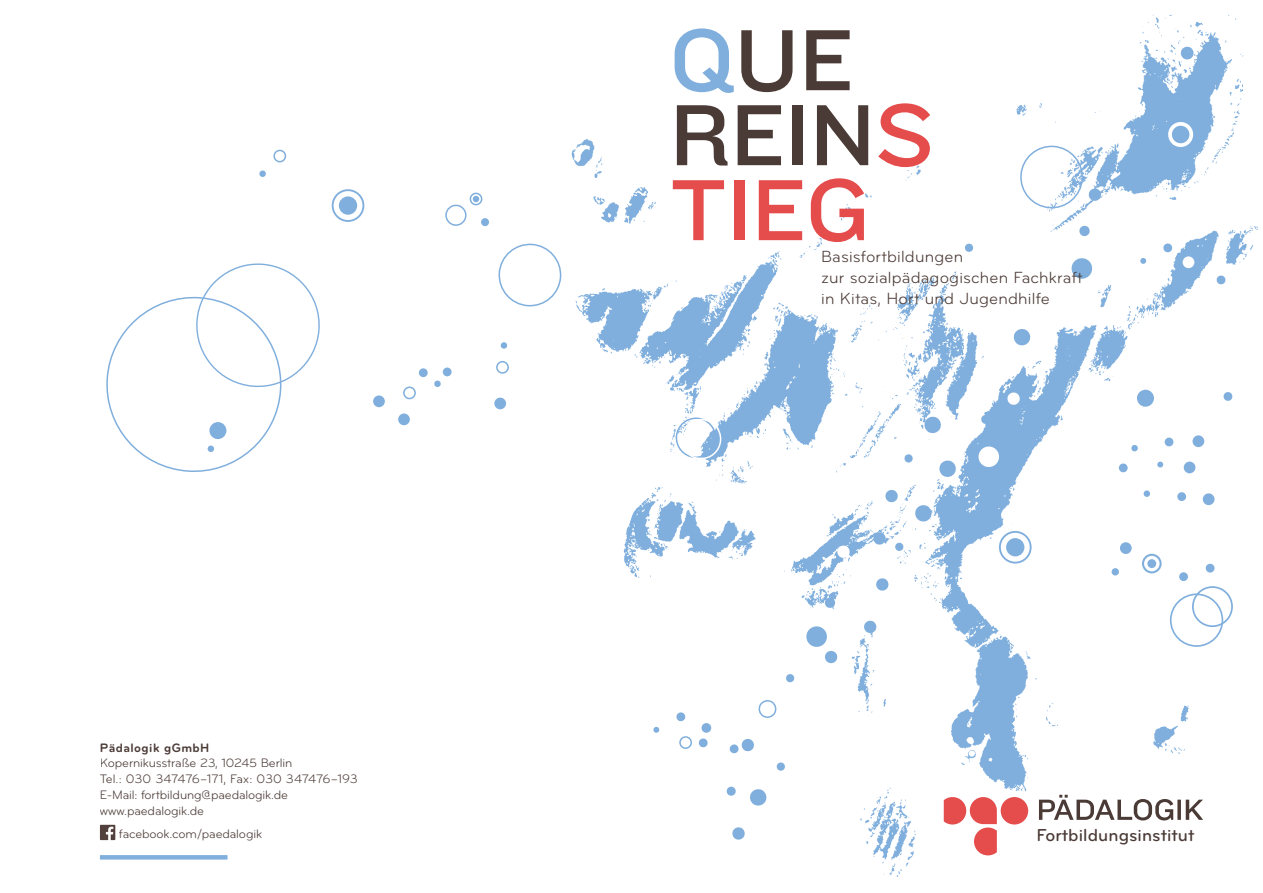
<style>
.page{position:relative;width:1263px;height:893px;background:#fff}
.page>*{position:absolute;margin:0;border:0;box-sizing:border-box;transform-origin:0 0}
.t1{font:90px/75px "Knockout HTF32 Junior Cruiserwt";color:#4b3b36}
.t2{font:500 18px "Bryant";letter-spacing:.005em;color:#4b3b36}
.t3{font:16.8px/21px "Bryant";letter-spacing:.01em;color:#4b3b36}
.t4{font:12.75px/15.8px "Bryant";letter-spacing:-.01em;color:#4b3b36}
.s1{font-weight:700}
.s2{font-size:12.6px}
.s3{color:#80afdd}
.s4{color:#e54d4d}
</style>
<div class="page">
<img style="left:100px;top:825px;width:15px;height:15px">
<div style="left:100px;top:855px;width:127px;height:5px;background:#80afdd"></div>
<img style="left:571px;top:105px;width:687px;height:685px">
<img style="left:853px;top:770px;width:75px;height:107px">
<div style="left:1059px;top:0;width:204px;height:164px;background:#fff"></div>
<div style="left:1120px;top:542px;width:12px;height:12px;background:#80afdd;border-radius:50%"></div>
<div style="left:1206px;top:564px;width:8px;height:9px;background:#80afdd;border-radius:50%"></div>
<div style="left:1179px;top:572px;width:9px;height:9px;background:#80afdd;border-radius:50%"></div>
<div style="left:1111px;top:568px;width:8px;height:8px;background:#80afdd;border-radius:50%"></div>
<div style="left:679px;top:736px;width:13px;height:13px;border:2px solid #80afdd;border-radius:50%"></div>
<div style="left:1182px;top:256px;width:12px;height:12px;background:#fff;border-radius:50%"></div>
<svg style="left:1140px;top:258px;width:6px;height:6px"></svg>
<svg style="left:1216px;top:275px;width:10px;height:10px"></svg>
<svg style="left:1185px;top:269px;width:10px;height:10px"></svg>
<svg style="left:1163px;top:243px;width:10px;height:10px"></svg>
<div style="left:1192px;top:435px;width:12px;height:12px;background:#80afdd;border-radius:50%"></div>
<div style="left:1165px;top:438px;width:8px;height:8px;background:#80afdd;border-radius:50%"></div>
<div style="left:419px;top:368px;width:9px;height:9px;background:#80afdd;border-radius:50%"></div>
<div style="left:1131px;top:445px;width:7px;height:6px;background:#80afdd;border-radius:50%"></div>
<div style="left:1184px;top:462px;width:11px;height:11px;background:#80afdd;border-radius:50%"></div>
<div style="left:398px;top:413px;width:12px;height:12px;background:#80afdd;border-radius:50%"></div>
<svg style="left:1157px;top:462px;width:6px;height:5px"></svg>
<div style="left:1119px;top:463px;width:9px;height:9px;background:#80afdd;border-radius:50%"></div>
<svg style="left:1202px;top:493px;width:13px;height:13px"></svg>
<svg style="left:1177px;top:492px;width:9px;height:9px"></svg>
<svg style="left:1143px;top:490px;width:7px;height:7px"></svg>
<svg style="left:434px;top:380px;width:7px;height:7px"></svg>
<svg style="left:259px;top:170px;width:7px;height:7px"></svg>
<svg style="left:1223px;top:391px;width:10px;height:10px"></svg>
<div style="left:1137px;top:389px;width:17px;height:18px;background:#80afdd;border-radius:50%"></div>
<svg style="left:757px;top:699px;width:20px;height:19px"></svg>
<div style="left:701px;top:723px;width:10px;height:10px;background:#80afdd;border-radius:50%"></div>
<svg style="left:653px;top:727px;width:6px;height:6px"></svg>
<svg style="left:698px;top:738px;width:10px;height:10px"></svg>
<svg style="left:676px;top:712px;width:10px;height:10px"></svg>
<svg style="left:923px;top:415px;width:19px;height:19px"></svg>
<svg style="left:904px;top:454px;width:9px;height:9px"></svg>
<svg style="left:884px;top:489px;width:15px;height:14px"></svg>
<svg style="left:872px;top:531px;width:14px;height:14px"></svg>
<svg style="left:836px;top:545px;width:14px;height:14px"></svg>
<svg style="left:824px;top:597px;width:12px;height:12px"></svg>
<svg style="left:785px;top:673px;width:10px;height:10px"></svg>
<svg style="left:914px;top:504px;width:19px;height:19px"></svg>
<svg style="left:894px;top:542px;width:10px;height:9px"></svg>
<svg style="left:875px;top:577px;width:14px;height:14px"></svg>
<svg style="left:863px;top:620px;width:14px;height:14px"></svg>
<svg style="left:805px;top:625px;width:33px;height:39px"></svg>
<svg style="left:776px;top:762px;width:9px;height:9px"></svg>
<svg style="left:729px;top:738px;width:26px;height:16px"></svg>
<svg style="left:726px;top:786px;width:10px;height:10px"></svg>
<svg style="left:749px;top:788px;width:18px;height:18px"></svg>
<svg style="left:732px;top:827px;width:13px;height:13px"></svg>
<svg style="left:1070px;top:257px;width:23px;height:23px"></svg>
<svg style="left:964px;top:243px;width:10px;height:9px"></svg>
<svg style="left:1013px;top:328px;width:18px;height:19px"></svg>
<svg style="left:1006px;top:392px;width:15px;height:14px"></svg>
<svg style="left:980px;top:414px;width:11px;height:11px"></svg>
<div style="left:1192px;top:586px;width:41px;height:41px;border:2px solid #80afdd;border-radius:50%"></div>
<svg style="left:676px;top:418px;width:45px;height:42px"></svg>
<div style="left:1142px;top:554px;width:20px;height:20px;border:2px solid #80afdd;border-radius:50%"></div>
<div style="left:1148px;top:560px;width:7px;height:7px;background:#80afdd;border-radius:50%"></div>
<div style="left:1147px;top:559px;width:9px;height:9px;border:2px solid #80afdd;border-radius:50%"></div>
<div style="left:999px;top:531px;width:32px;height:33px;border:2px solid #80afdd;border-radius:50%"></div>
<div style="left:1006px;top:538px;width:18px;height:19px;background:#80afdd;border-radius:50%"></div>
<svg style="left:498px;top:243px;width:64px;height:64px"></svg>
<svg style="left:977px;top:445px;width:23px;height:23px"></svg>
<svg style="left:938px;top:459px;width:19px;height:19px"></svg>
<svg style="left:1020px;top:15px;width:223px;height:222px"></svg>
<svg style="left:900px;top:298px;width:6px;height:6px"></svg>
<div style="left:1170px;top:593px;width:53px;height:54px;border:2px solid #80afdd;border-radius:50%"></div>
<svg style="left:944px;top:797px;width:84px;height:58px"></svg>
<svg style="left:1039px;top:795px;width:164px;height:25px"></svg>
<div style="left:332px;top:189px;width:32px;height:33px;border:2px solid #80afdd;border-radius:50%"></div>
<div style="left:339px;top:196px;width:18px;height:19px;background:#80afdd;border-radius:50%"></div>
<div style="left:494px;top:398px;width:12px;height:11px;background:#80afdd;border-radius:50%"></div>
<div style="left:443px;top:368px;width:9px;height:8px;background:#80afdd;border-radius:50%"></div>
<div style="left:501px;top:342px;width:6px;height:7px;background:#80afdd;border-radius:50%"></div>
<svg style="left:473px;top:196px;width:6px;height:6px"></svg>
<div style="left:373px;top:395px;width:12px;height:12px;background:#80afdd;border-radius:50%"></div>
<div style="left:481px;top:218px;width:8px;height:8px;background:#80afdd;border-radius:50%"></div>
<div style="left:496px;top:361px;width:13px;height:13px;border:2px solid #80afdd;border-radius:50%"></div>
<div style="left:403px;top:386px;width:13px;height:13px;border:2px solid #80afdd;border-radius:50%"></div>
<div style="left:273px;top:149px;width:13px;height:14px;border:2px solid #80afdd;border-radius:50%"></div>
<div style="left:445px;top:204px;width:22px;height:22px;border:2px solid #80afdd;border-radius:50%"></div>
<div style="left:469px;top:192px;width:14px;height:14px;border:2px solid #80afdd;border-radius:50%"></div>
<svg style="left:106px;top:263px;width:214px;height:209px"></svg>
<p class="t4" style="left:100px;top:740px;width:260px"><span class="s1">Pädalogik gGmbH<br></span>Kopernikusstraße <span class="s2">23, 10245</span> Berlin<br>Tel.: 030 347476–171, Fax: 030 347476–193<br>E-Mail: fortbildung@paedalogik.de www.paedalogik.de</p>
<p class="t4" style="left:119px;top:826px;width:145px">facebook.com/paedalogik</p>
<h1 class="t1" style="left:670px;top:25px;width:266px"><span class="s3">Q</span>UE<br>REIN<span class="s4">S<br>TIEG</span></h1>
<h3 class="t3" style="left:821px;top:246px;width:263px">Basisfortbildungen<br>zur sozialpädagogischen Fachkraft in Kitas, Hort und Jugendhilfe</h3>
<h2 class="t2" style="left:1036px;top:825px;width:159px">Fortbildungsinstitut</h2>
</div>
